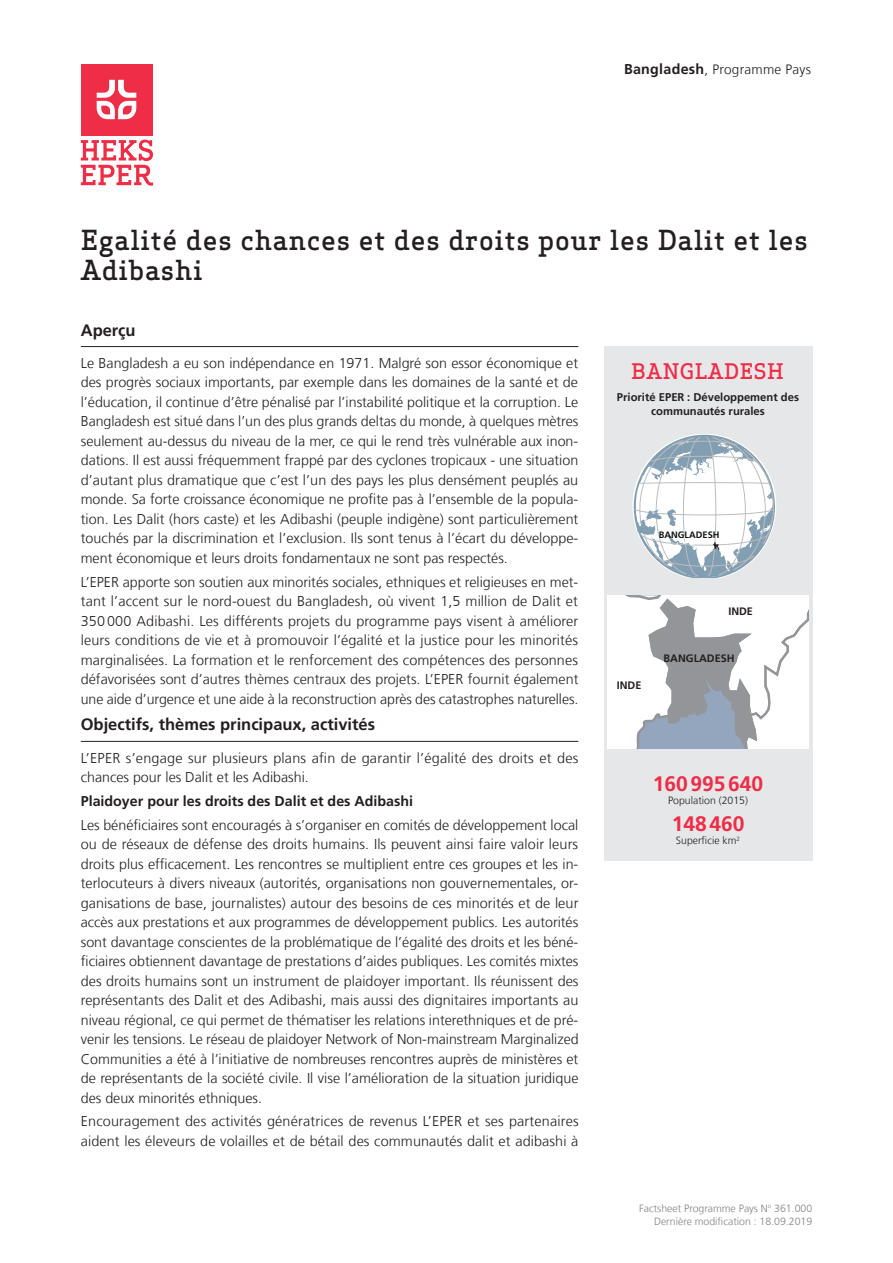
<style>
.page{position:relative;width:893px;height:1263px;background:#fff}
.page>*{position:absolute;margin:0;border:0;box-sizing:border-box;transform-origin:0 0}
.t1{font:500 27px/30px "Apex Serif";letter-spacing:.025em;color:#231f20}
.t2{font:700 21px "Frutiger LT Com";color:#ee2d46}
.t3{font:500 21px "Apex Serif";letter-spacing:.025em;color:#ee2d46}
.t4{font:700 16.5px "Frutiger LT Com";color:#231f20}
.t5{font:300 14.25px/19.5px "Frutiger LT Com";letter-spacing:.005em;color:#231f20;text-align:justify}
.t6{font:700 14.25px "Frutiger LT Com";color:#231f20}
.t7{font:300 13.5px "Frutiger LT Com";letter-spacing:.02em;color:#231f20}
.t8{font:700 11.25px/13.4px "Frutiger LT Com";color:#231f20;text-align:center}
.t9{font:700 10.8px "Frutiger LT Com";color:#231f20}
.t10{font:300 10.5px/12.6px "Frutiger LT Com";color:#808285;text-align:right}
.t11{font:300 10.5px "Frutiger LT Com";color:#231f20}
.t12{font:700 9.3px "Frutiger LT Com";color:#101315}
.s1{font-weight:700;font-size:14.25px}
</style>
<div class="page">
<hr style="left:81px;top:346px;width:497px;height:1px;background:#231f20">
<hr style="left:81px;top:741px;width:497px;height:1px;background:#231f20">
<div style="left:604px;top:347px;width:208px;height:514px;background:#e6e7e9"></div>
<svg style="left:607px;top:595px;width:201px;height:154px"></svg>
<svg style="left:633px;top:434px;width:143px;height:144px"></svg>
<div style="left:81px;top:64px;width:71px;height:71px;background:#ee2d46"></div>
<svg style="left:97px;top:80px;width:39px;height:39px"></svg>
<svg style="left:81px;top:140px;width:72px;height:46px"></svg>
<p class="t7" style="left:624px;top:62px;width:188px"><span class="s1">Bangladesh</span>, Programme Pays</p>
<h1 class="t1" style="left:81px;top:225px;width:729px">Egalité des chances et des droits pour les Dalit et les<br>Adibashi</h1>
<p class="t4" style="left:81px;top:320px;width:56px">Aperçu</p>
<p class="t5" style="left:81px;top:353px;width:499px">Le Bangladesh a eu son indépendance en 1971. Malgré son essor économique et des progrès sociaux importants, par exemple dans les domaines de la santé et de l’éducation, il continue d’être pénalisé par l’instabilité politique et la corruption. Le Bangladesh est situé dans l’un des plus grands deltas du monde, à quelques mètres seulement au-dessus du niveau de la mer, ce qui le rend très vulnérable aux inon&shy;dations. Il est aussi fréquemment frappé par des cyclones tropicaux - une situation d’autant plus dramatique que c’est l’un des pays les plus densément peuplés au monde. Sa forte croissance économique ne profite pas à l’ensemble de la popula&shy;tion. Les Dalit (hors caste) et les Adibashi (peuple indigène) sont particulièrement touchés par la discrimination et l’exclusion. Ils sont tenus à l’écart du développe&shy;ment économique et leurs droits fondamentaux ne sont pas respectés.</p>
<p class="t5" style="left:81px;top:572px;width:499px">L’EPER apporte son soutien aux minorités sociales, ethniques et religieuses en met&shy;tant l’accent sur le nord-ouest du Bangladesh, où vivent 1,5 million de Dalit et 350 000 Adibashi. Les différents projets du programme pays visent à améliorer leurs conditions de vie et à promouvoir l’égalité et la justice pour les minorités marginalisées. La formation et le renforcement des compétences des personnes défavorisées sont d’autres thèmes centraux des projets. L’EPER fournit également une aide d’urgence et une aide à la reconstruction après des catastrophes naturelles.</p>
<p class="t4" style="left:81px;top:715px;width:296px">Objectifs, thèmes principaux, activités</p>
<p class="t5" style="left:81px;top:748px;width:499px">L’EPER s’engage sur plusieurs plans afin de garantir l’égalité des droits et des chances pour les Dalit et les Adibashi.</p>
<p class="t6" style="left:81px;top:792px;width:334px">Plaidoyer pour les droits des Dalit et des Adibashi</p>
<p class="t5" style="left:81px;top:815px;width:499px">Les bénéficiaires sont encouragés à s’organiser en comités de développement local ou de réseaux de défense des droits humains. Ils peuvent ainsi faire valoir leurs droits plus efficacement. Les rencontres se multiplient entre ces groupes et les in&shy;terlocuteurs à divers niveaux (autorités, organisations non gouvernementales, or&shy;ganisations de base, journalistes) autour des besoins de ces minorités et de leur accès aux prestations et aux programmes de développement publics. Les autorités sont davantage conscientes de la problématique de l’égalité des droits et les béné&shy;ficiaires obtiennent davantage de prestations d’aides publiques. Les comités mixtes des droits humains sont un instrument de plaidoyer important. Ils réunissent des représentants des Dalit et des Adibashi, mais aussi des dignitaires importants au niveau régional, ce qui permet de thématiser les relations interethniques et de pré&shy;venir les tensions. Le réseau de plaidoyer Network of Non-mainstream Marginalized Communities a été à l’initiative de nombreuses rencontres auprès de ministères et de représentants de la société civile. Il vise l’amélioration de la situation juridique des deux minorités ethniques.</p>
<p class="t5" style="left:81px;top:1112px;width:499px">Encouragement des activités génératrices de revenus L’EPER et ses partenaires aident les éleveurs de volailles et de bétail des communautés dalit et adibashi à</p>
<h2 class="t3" style="left:631px;top:358px;width:154px">BANGLADESH</h2>
<p class="t8" style="left:617px;top:391px;width:184px">Priorité EPER : Développement des communautés rurales</p>
<p class="t12" style="left:659px;top:529px;width:62px">BANGLADESH</p>
<p class="t9" style="left:728px;top:604px;width:26px">INDE</p>
<p class="t9" style="left:617px;top:679px;width:26px">INDE</p>
<p class="t9" style="left:664px;top:652px;width:72px">BANGLADESH</p>
<h2 class="t2" style="left:653px;top:771px;width:112px">160995640</h2>
<p class="t11" style="left:668px;top:794px;width:81px">Population (2015)</p>
<h2 class="t2" style="left:672px;top:811px;width:74px">148460</h2>
<p class="t11" style="left:676px;top:835px;width:66px">Superficie km<sup>2</sup></p>
<p class="t10" style="left:639px;top:1202px;width:174px">Factsheet Programme Pays N<sup>o</sup> 361.000<br>Dernière modification : 18.09.2019</p>
</div>
